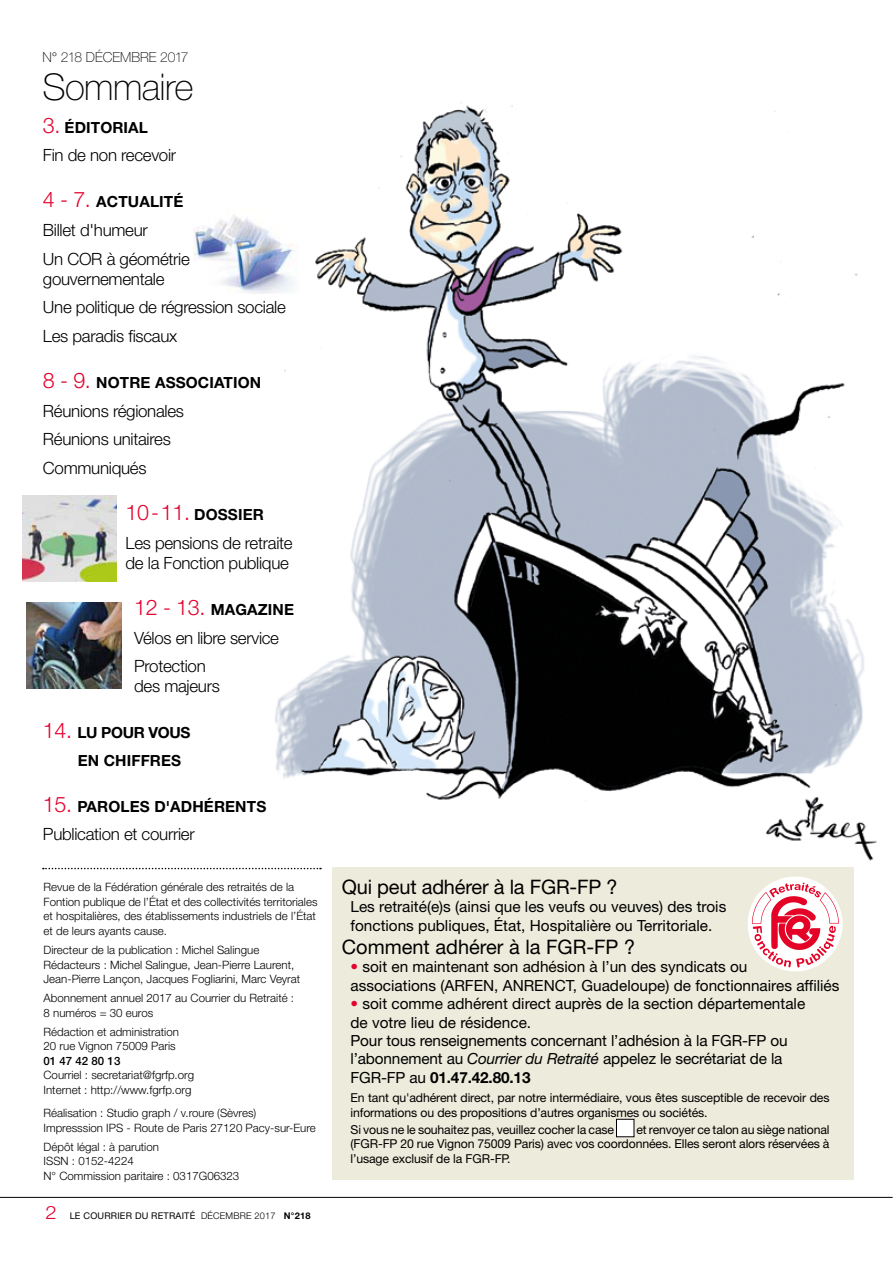
<style>
.page{position:relative;width:893px;height:1263px;background:#fff}
.page>*{position:absolute;margin:0;border:0;box-sizing:border-box;transform-origin:0 0}
.t1{font:100 36.9px "Helvetica Neue LT Std";letter-spacing:-.015em;color:#000}
.t2{font:19.95px "Helvetica Neue LT Std";letter-spacing:-.01em;color:#000}
.t3{font:300 16.95px/28.7px "Helvetica Neue LT Std";letter-spacing:-.015em;color:#000}
.t4{font:15.3px/18.5px "Helvetica Neue LT Std";color:#000}
.t5{font:700 15.3px/27.2px "Helvetica Neue LT Std";letter-spacing:.01em;color:#000}
.t6{font:100 13.8px "Helvetica Neue LT Std";letter-spacing:-.005em;color:#000}
.t7{font:12.3px/14.7px "Helvetica Neue LT Std";letter-spacing:-.01em;color:#000}
.t8{font:300 11.55px/14.5px "Helvetica Neue LT Std";color:#000}
.t9{font:500 11.55px "Helvetica Neue LT Std";color:#000}
.t10{font:9.15px "Helvetica Neue LT Std";letter-spacing:.02em;color:#000}
.s1{font-weight:300;font-size:21.45px;color:#e4032e}
.s2{font-weight:300;font-size:18.45px;color:#e4032e}
.s3{font-weight:300}
.s4{font-weight:700}
.s5{color:#e4032e}
.s6{font-style:italic}
</style>
<div class="page">
<hr style="left:0;top:1197px;width:893px;height:1px;background:#000">
<img style="left:275px;top:102px;width:602px;height:759px">
<svg style="left:43px;top:868px;width:278px;height:1px"></svg>
<div style="left:332px;top:868px;width:521px;height:312px;background:#edebdb"></div>
<svg style="left:748px;top:877px;width:94px;height:95px"></svg>
<div style="left:616px;top:1119px;width:18px;height:18px;background:#fff"></div>
<div style="left:616px;top:1119px;width:18px;height:18px;border:1px solid #000"></div>
<img style="left:22px;top:496px;width:95px;height:85px">
<img style="left:26px;top:602px;width:95px;height:87px">
<img style="left:193px;top:208px;width:107px;height:85px">
<p class="t6" style="left:42px;top:52px;width:148px">N° 218 DÉCEMBRE 2017</p>
<h1 class="t1" style="left:42px;top:72px;width:153px">Sommaire</h1>
<h3 class="t5" style="left:43px;top:114px;width:107px"><span class="s1">3.</span> ÉDITORIAL</h3>
<h3 class="t3" style="left:43px;top:142px;width:135px">Fin de non recevoir</h3>
<h3 class="t5" style="left:43px;top:189px;width:142px"><span class="s1">4 - 7.</span> ACTUALITÉ</h3>
<h3 class="t3" style="left:43px;top:217px;width:148px">Billet d'humeur<br>Un COR à géométrie</h3>
<h3 class="t3" style="left:43px;top:265px;width:244px">gouvernementale<br>Une politique de régression sociale<br>Les paradis fiscaux</h3>
<h3 class="t5" style="left:43px;top:369px;width:220px"><span class="s1">8 - 9.</span> NOTRE ASSOCIATION</h3>
<h3 class="t3" style="left:43px;top:398px;width:142px">Réunions régionales<br>Réunions unitaires<br>Communiqués</h3>
<h3 class="t5" style="left:126px;top:501px;width:140px"><span class="s1">10 - 11.</span> DOSSIER</h3>
<h3 class="t3" style="left:126px;top:534px;width:169px;line-height:20px">Les pensions de retraite de la Fonction publique</h3>
<h3 class="t5" style="left:134px;top:596px;width:161px"><span class="s1">12 - 13.</span> MAGAZINE</h3>
<h3 class="t3" style="left:134px;top:624px;width:146px">Vélos en libre service<br>Protection</h3>
<h3 class="t3" style="left:134px;top:673px;width:87px">des majeurs</h3>
<h3 class="t5" style="left:78px;top:720px;width:114px;text-indent:-35px"><span class="s1">14.</span> LU POUR VOUS<br>EN CHIFFRES</h3>
<h3 class="t5" style="left:43px;top:793px;width:225px"><span class="s1">15.</span> PAROLES D'ADHÉRENTS</h3>
<h3 class="t3" style="left:43px;top:821px;width:153px">Publication et courrier</h3>
<p class="t8" style="left:44px;top:881px;width:275px">Revue de la Fédération générale des retraités de la Fontion publique de l’État et des collectivités territoriales et hospitalières, des établissements industriels de l’État et de leurs ayants cause.</p>
<p class="t8" style="left:44px;top:943px;width:258px">Directeur de la publication : Michel Salingue<br>Rédacteurs : Michel Salingue, Jean-Pierre Laurent,<br>Jean-Pierre Lançon, Jacques Fogliarini, Marc Veyrat</p>
<p class="t8" style="left:44px;top:991px;width:252px">Abonnement annuel 2017 au Courrier du Retraité :<br>8 numéros = 30 euros</p>
<p class="t8" style="left:44px;top:1025px;width:137px">Rédaction et administration<br>20 rue Vignon 75009 Paris</p>
<p class="t9" style="left:44px;top:1054px;width:78px">01 47 42 80 13</p>
<p class="t8" style="left:44px;top:1069px;width:152px">Courriel : secretariat@fgrfp.org<br>Internet : http://www.fgrfp.org</p>
<p class="t8" style="left:44px;top:1107px;width:274px">Réalisation : Studio graph / v.roure (Sèvres)<br>Impresssion IPS - Route de Paris 27120 Pacy-sur-Eure</p>
<p class="t8" style="left:44px;top:1140px;width:197px">Dépôt légal : à parution<br>ISSN : 0152-4224<br>N° Commission paritaire : 0317G06323</p>
<p class="t10" style="left:45px;top:1212px;width:267px"><span class="s2">2</span> LE COURRIER DU RETRAITÉ <span class="s3">DÉCEMBRE 2017</span> <span class="s4">N°218</span></p>
<h2 class="t2" style="left:342px;top:879px;width:277px">Qui peut adhérer à la FGR-FP ?</h2>
<h3 class="t4" style="left:350px;top:899px;width:377px">Les retraité(e)s (ainsi que les veufs ou veuves) des trois fonctions publiques, État, Hospitalière ou Territoriale.</h3>
<h2 class="t2" style="left:342px;top:939px;width:295px">Comment adhérer à la FGR-FP ?</h2>
<h3 class="t4" style="left:350px;top:958px;width:490px"><span class="s5">•</span> soit en maintenant son adhésion à l’un des syndicats ou<br>associations (ARFEN, ANRENCT, Guadeloupe) de fonctionnaires affiliés</h3>
<p class="t4" style="left:350px;top:995px;width:456px"><span class="s5">•</span> soit comme adhérent direct auprès de la section départementale de votre lieu de résidence.<br>Pour tous renseignements concernant l’adhésion à la FGR-FP ou l’abonnement au <span class="s6">Courrier du Retraité</span> appelez le secrétariat de la FGR-FP au <span class="s4">01.47.42.80.13</span></p>
<p class="t7" style="left:350px;top:1091px;width:480px">En tant qu'adhérent direct, par notre intermédiaire, vous êtes susceptible de recevoir des informations ou des propositions d’autres organismes ou sociétés.</p>
<p class="t7" style="left:350px;top:1123px;width:265px">Si vous ne le souhaitez pas, veuillez cocher la case</p>
<p class="t7" style="left:350px;top:1123px;width:480px;text-align:justify;text-indent:286px">et renvoyer ce talon au siège national (FGR-FP 20 rue Vignon 75009 Paris) avec vos coordonnées. Elles seront alors réservées à l’usage exclusif de la FGR-FP.</p>
</div>
